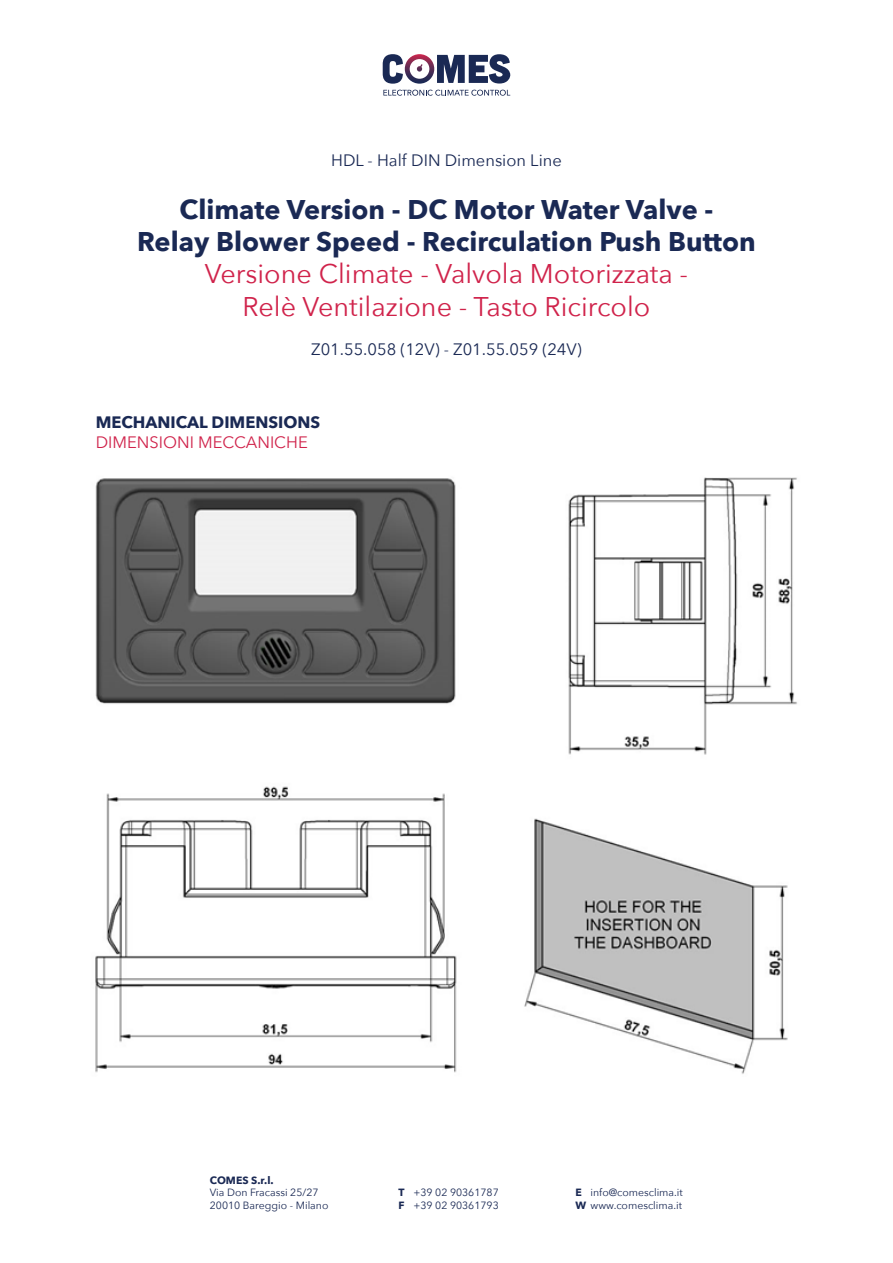
<style>
.page{position:relative;width:893px;height:1263px;background:#fff}
.page>*{position:absolute;margin:0;border:0;box-sizing:border-box;transform-origin:0 0}
.Name_ENG{font:700 27px "Avenir Next";color:#1a2954}
.Name_IT{font:27px "Avenir Next";color:#d0234b}
.Artikelnummer{font:16.5px "Avenir Next";color:#1a2954}
.Serie{font:16.5px "Avenir Next";color:#1a2954}
.Daten_ENG{font:700 16.5px "Avenir Next";color:#1a2954}
.Daten_IT{font:16.5px "Avenir Next";color:#d0234b}
.t1{font:10.5px/12.6px "Avenir Next";color:#1a2954}
.t2{font:700 10.5px "Avenir Next";color:#1a2954}
.s1{font-weight:700}
</style>
<div class="page">
<svg style="left:383px;top:90px;width:127px;height:6px"></svg>
<svg style="left:383px;top:54px;width:127px;height:30px"></svg>
<img style="left:95px;top:477px;width:702px;height:597px">
<p class="Serie" style="left:331px;top:147px;width:232px">HDL - Half DIN Dimension Line</p>
<p class="Name_ENG" style="left:180px;top:186px;width:535px">Climate Version - DC Motor Water Valve -</p>
<p class="Name_ENG" style="left:137px;top:218px;width:620px">Relay Blower Speed - Recirculation Push Button</p>
<p class="Name_IT" style="left:205px;top:251px;width:485px">Versione Climate - Valvola Motorizzata -</p>
<p class="Name_IT" style="left:243px;top:284px;width:409px">Relè Ventilazione - Tasto Ricircolo</p>
<p class="Artikelnummer" style="left:311px;top:336px;width:272px">Z01.55.058 (12V) - Z01.55.059 (24V)</p>
<p class="Daten_ENG" style="left:96px;top:408px;width:226px">MECHANICAL DIMENSIONS</p>
<p class="Daten_IT" style="left:96px;top:428px;width:214px">DIMENSIONI MECCANICHE</p>
<p class="t2" style="left:210px;top:1171px;width:65px">COMES S.r.l.</p>
<p class="t1" style="left:210px;top:1186px;width:120px">Via Don Fracassi 25/27<br>20010 Bareggio - Milano</p>
<p class="t1" style="left:398px;top:1186px;width:102px"><span class="s1">T</span> +39 02 90361787<br><span class="s1">F</span> +39 02 90361793</p>
<p class="t1" style="left:576px;top:1186px;width:109px"><span class="s1">E</span> info@comesclima.it<br><span class="s1">W</span> www.comesclima.it</p>
</div>
